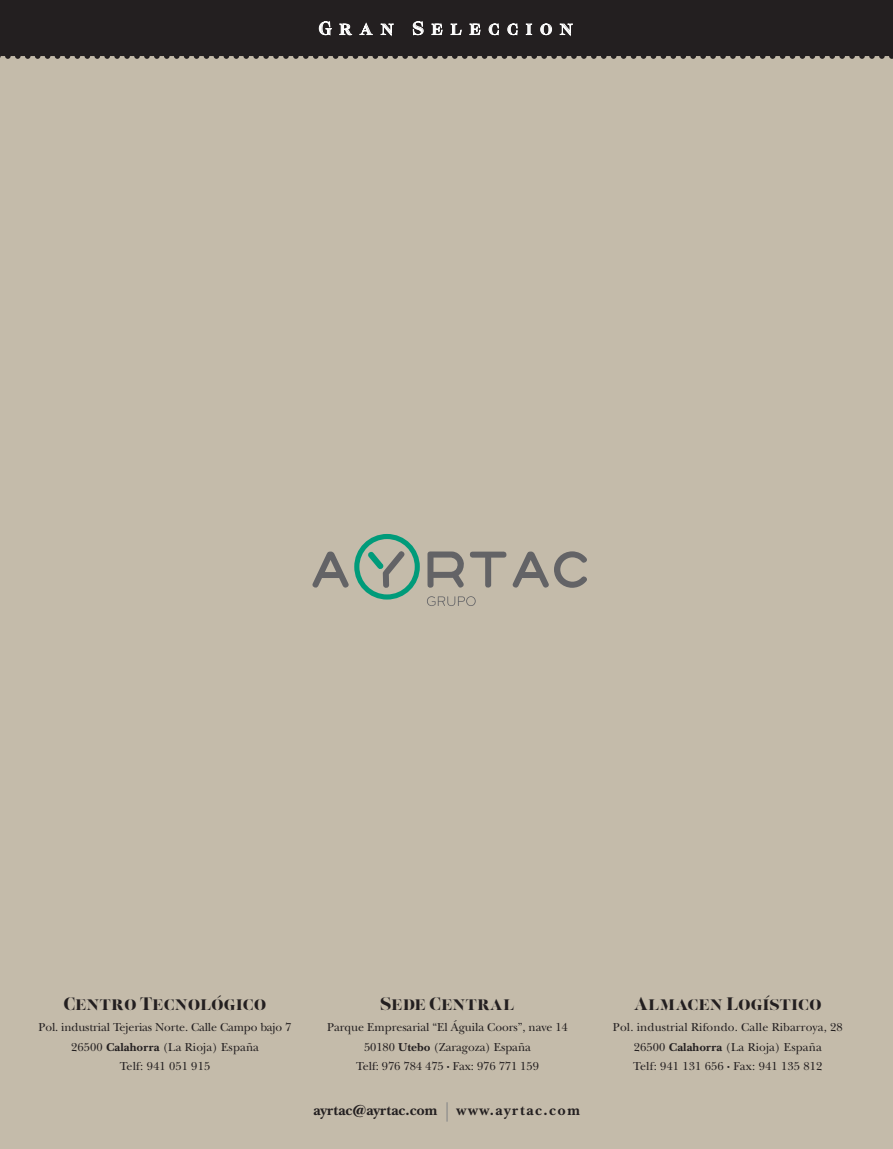
<style>
.page{position:relative;width:893px;height:1149px;background:#fff}
.page>*{position:absolute;margin:0;border:0;box-sizing:border-box;transform-origin:0 0}
.t1{font:18px "Lust Pro Demi No 5";letter-spacing:-.005em;color:#231f20}
.t2{font:18px "Lust Pro Demi No 4";letter-spacing:.42em;color:#fff}
.t3{font:700 15px "New Baskerville Std";color:#231f20}
.t4{font:700 15px "New Baskerville Std";letter-spacing:.1em;color:#231f20}
.t5{font:12px/19.5px "New Baskerville Std";letter-spacing:-.005em;color:#231f20;text-align:center}
.s1{font-weight:700}
.s2{font-size:6px}
</style>
<div class="page">
<div style="left:0;top:0;width:893px;height:1148px;background:#c4bbaa"></div>
<svg style="left:427px;top:596px;width:49px;height:10px"></svg>
<svg style="left:427px;top:551px;width:37px;height:36px"></svg>
<svg style="left:470px;top:551px;width:117px;height:36px"></svg>
<svg style="left:312px;top:534px;width:108px;height:65px"></svg>
<div style="left:0;top:0;width:893px;height:59px;background:#231f20"></div>
<svg style="left:319px;top:22px;width:12px;height:13px"></svg>
<svg style="left:340px;top:24px;width:12px;height:11px"></svg>
<svg style="left:360px;top:23px;width:12px;height:12px"></svg>
<svg style="left:381px;top:24px;width:12px;height:11px"></svg>
<svg style="left:413px;top:22px;width:10px;height:13px"></svg>
<svg style="left:432px;top:24px;width:10px;height:11px"></svg>
<svg style="left:451px;top:24px;width:10px;height:11px"></svg>
<svg style="left:470px;top:24px;width:10px;height:11px"></svg>
<svg style="left:489px;top:24px;width:9px;height:11px"></svg>
<svg style="left:508px;top:24px;width:9px;height:11px"></svg>
<svg style="left:526px;top:24px;width:6px;height:11px"></svg>
<svg style="left:541px;top:24px;width:11px;height:11px"></svg>
<svg style="left:560px;top:24px;width:13px;height:11px"></svg>
<svg style="left:447px;top:1102px;width:1px;height:19px"></svg>
<h1 class="t2" style="left:319px;top:18px;width:256px">GRAN SELECCION</h1>
<h1 class="t1" style="left:64px;top:993px;width:204px">Centro Tecnológico</h1>
<p class="t5" style="left:39px;top:1017px;width:254px">Pol. industrial Tejerias Norte. Calle Campo bajo 7<br>26500 <span class="s1">Calahorra</span> (La Rioja) España<br>Telf: 941 051 915</p>
<h1 class="t1" style="left:381px;top:993px;width:135px">Sede Central</h1>
<p class="t5" style="left:327px;top:1017px;width:242px">Parque Empresarial “El Águila Coors”, nave 14<br>50180 <span class="s1">Utebo</span> (Zaragoza) España<br>Telf: 976 784 475 <span class="s2">•</span> Fax: 976 771 159</p>
<p class="t3" style="left:313px;top:1100px;width:126px">ayrtac@ayrtac.com</p>
<p class="t4" style="left:457px;top:1100px;width:125px">www.ayrtac.com</p>
<h1 class="t1" style="left:634px;top:993px;width:189px">Almacen Logístico</h1>
<p class="t5" style="left:613px;top:1017px;width:231px">Pol. industrial Rifondo. Calle Ribarroya, 28<br>26500 <span class="s1">Calahorra</span> (La Rioja) España<br>Telf: 941 131 656 <span class="s2">•</span> Fax: 941 135 812</p>
</div>
